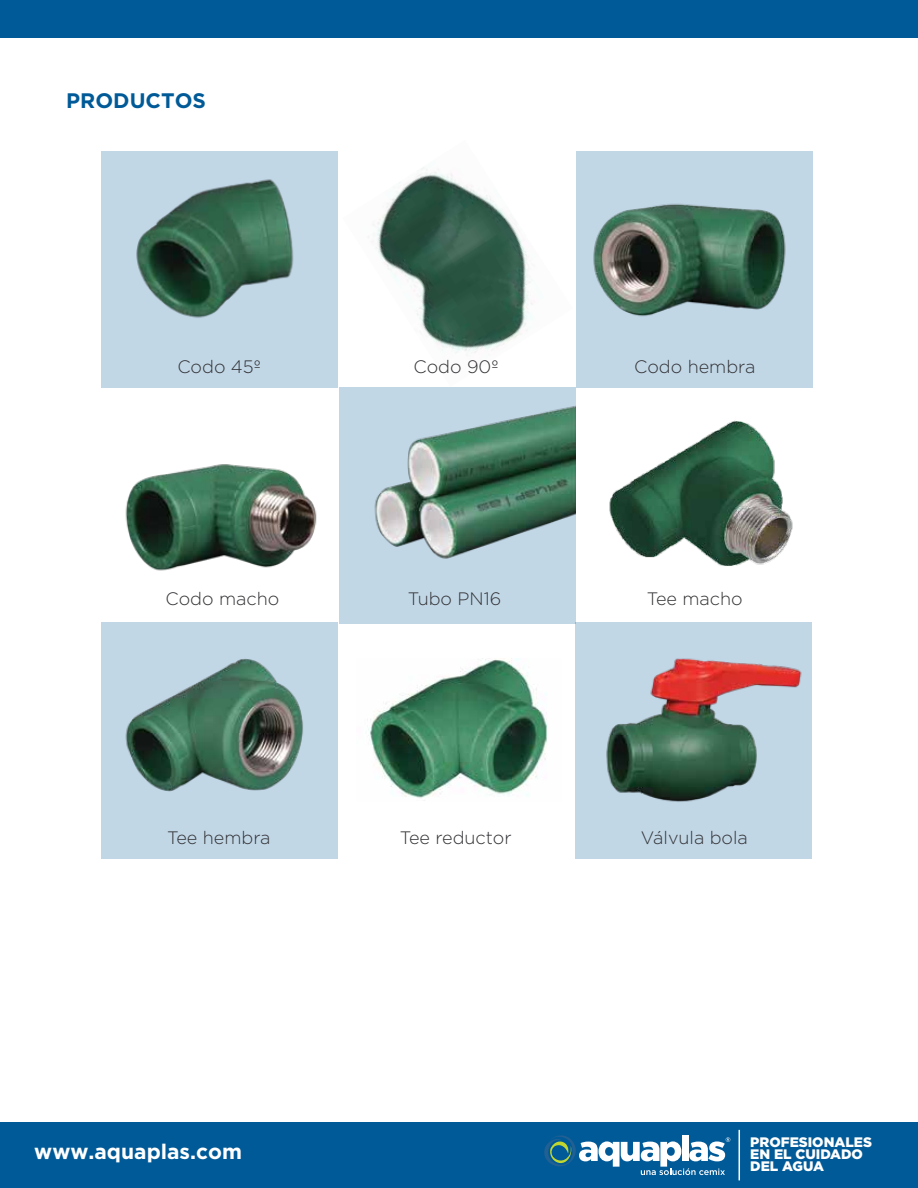
<style>
.page{position:relative;width:918px;height:1188px;background:#fff}
.page>*{position:absolute;margin:0;border:0;box-sizing:border-box;transform-origin:0 0}
.t1{font:700 21px "Gotham";color:#fff}
.t2{font:700 21px "Gotham";color:#005a97}
.t3{font:300 18px "Gotham";color:#323236}
.t4{font:900 13.8px/11.9px "Gotham";color:#fff}
</style>
<div class="page">
<div style="left:102px;top:151px;width:236px;height:236px;background:#c2d7e6"></div>
<div style="left:0;top:0;width:918px;height:38px;background:#005a97"></div>
<div style="left:0;top:1122px;width:918px;height:66px;background:#005a97"></div>
<svg style="left:544px;top:1135px;width:186px;height:40px"></svg>
<hr style="left:739px;top:1130px;width:1px;height:50px;background:#fff">
<img style="left:136px;top:179px;width:158px;height:139px">
<div style="left:576px;top:151px;width:236px;height:236px;background:#c2d7e6"></div>
<img style="left:382px;top:167px;width:151px;height:142px">
<img style="left:368px;top:218px;width:82px;height:130px">
<img style="left:450px;top:309px;width:83px;height:44px">
<img style="left:593px;top:203px;width:193px;height:114px">
<img style="left:125px;top:464px;width:192px;height:107px">
<div style="left:339px;top:388px;width:236px;height:236px;background:#c2d7e6"></div>
<img style="left:353px;top:387px;width:222px;height:172px">
<div style="left:101px;top:623px;width:237px;height:236px;background:#c2d7e6"></div>
<div style="left:576px;top:623px;width:236px;height:236px;background:#c2d7e6"></div>
<img style="left:125px;top:658px;width:178px;height:134px">
<img style="left:609px;top:420px;width:184px;height:146px">
<img style="left:368px;top:659px;width:179px;height:139px">
<img style="left:606px;top:658px;width:196px;height:144px">
<p class="t2" style="left:66px;top:86px;width:141px">PRODUCTOS</p>
<p class="t3" style="left:178px;top:355px;width:85px">Codo 45º</p>
<p class="t3" style="left:414px;top:355px;width:86px">Codo 90º</p>
<p class="t3" style="left:634px;top:355px;width:123px">Codo hembra</p>
<p class="t3" style="left:166px;top:587px;width:115px">Codo macho</p>
<p class="t3" style="left:408px;top:587px;width:95px">Tubo PN16</p>
<p class="t3" style="left:647px;top:587px;width:97px">Tee macho</p>
<p class="t3" style="left:167px;top:827px;width:105px">Tee hembra</p>
<p class="t3" style="left:400px;top:827px;width:113px">Tee reductor</p>
<p class="t3" style="left:641px;top:827px;width:108px">Válvula bola</p>
<p class="t1" style="left:34px;top:1138px;width:209px">www.aquaplas.com</p>
<p class="t4" style="left:750px;top:1136px;width:123px">PROFESIONALES<br>EN EL CUIDADO<br>DEL AGUA</p>
</div>
